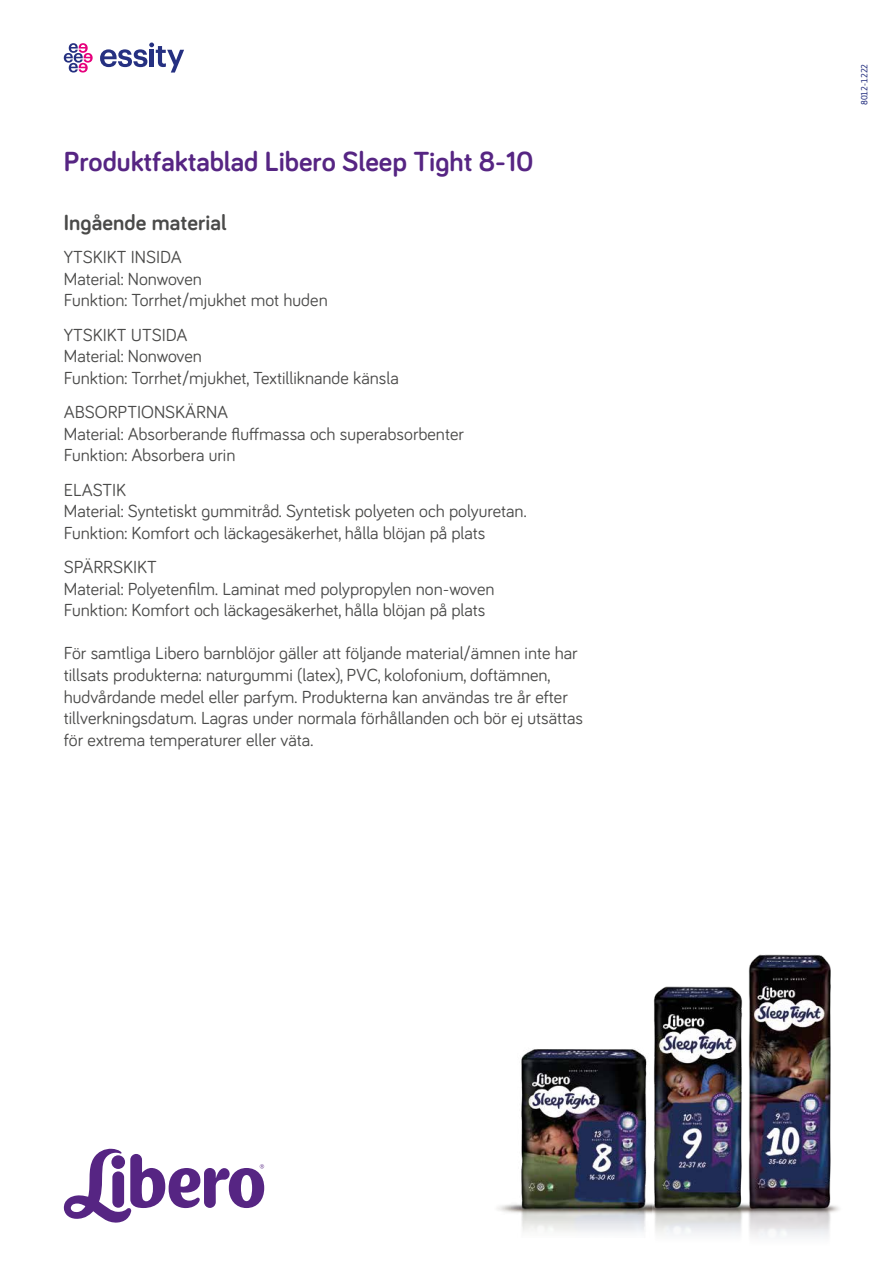
<style>
.page{position:relative;width:893px;height:1263px;background:#fff}
.page>*{position:absolute;margin:0;border:0;box-sizing:border-box;transform-origin:0 0}
.t1{font:700 28.5px "Bariol";color:#562583}
.t2{font:700 22.5px "Bariol";letter-spacing:.005em;color:#4a4a49}
.t3{font:18px/21.6px "Bariol";color:#4a4a49}
.t4{font:9px "Asap";color:#242f7f}
</style>
<div class="page">
<img style="left:751px;top:954px;width:88px;height:283px">
<img style="left:652px;top:962px;width:127px;height:275px">
<svg style="left:100px;top:43px;width:84px;height:30px"></svg>
<svg style="left:64px;top:43px;width:29px;height:30px"></svg>
<svg style="left:64px;top:1148px;width:200px;height:75px"></svg>
<img style="left:497px;top:1049px;width:155px;height:183px">
<h1 class="t1" style="left:64px;top:142px;width:471px">Produktfaktablad Libero Sleep Tight 8-10</h1>
<p class="t2" style="left:64px;top:207px;width:164px">Ingående material</p>
<p class="t3" style="left:64px;top:245px;width:265px">YTSKIKT INSIDA<br>Material: Nonwoven<br>Funktion: Torrhet/mjukhet mot huden</p>
<p class="t3" style="left:64px;top:323px;width:336px">YTSKIKT UTSIDA<br>Material: Nonwoven<br>Funktion: Torrhet/mjukhet, Textilliknande känsla</p>
<p class="t3" style="left:64px;top:400px;width:402px">ABSORPTIONSKÄRNA<br>Material: Absorberande fluffmassa och superabsorbenter<br>Funktion: Absorbera urin</p>
<p class="t3" style="left:64px;top:478px;width:464px">ELASTIK<br>Material: Syntetiskt gummitråd. Syntetisk polyeten och polyuretan.<br>Funktion: Komfort och läckagesäkerhet, hålla blöjan på plats</p>
<p class="t3" style="left:64px;top:556px;width:432px">SPÄRRSKIKT<br>Material: Polyetenfilm. Laminat med polypropylen non-woven<br>Funktion: Komfort och läckagesäkerhet, hålla blöjan på plats</p>
<p class="t3" style="left:64px;top:642px;width:521px">För samtliga Libero barnblöjor gäller att följande material/ämnen inte har tillsats produkterna: naturgummi (latex), PVC, kolofonium, doftämnen, hudvårdande medel eller parfym. Produkterna kan användas tre år efter tillverkningsdatum. Lagras under normala förhållanden och bör ej utsättas för extrema temperaturer eller väta.</p>
<p class="t4" style="left:858px;top:105px;width:43px;rotate:-90deg">8012-1222</p>
</div>
